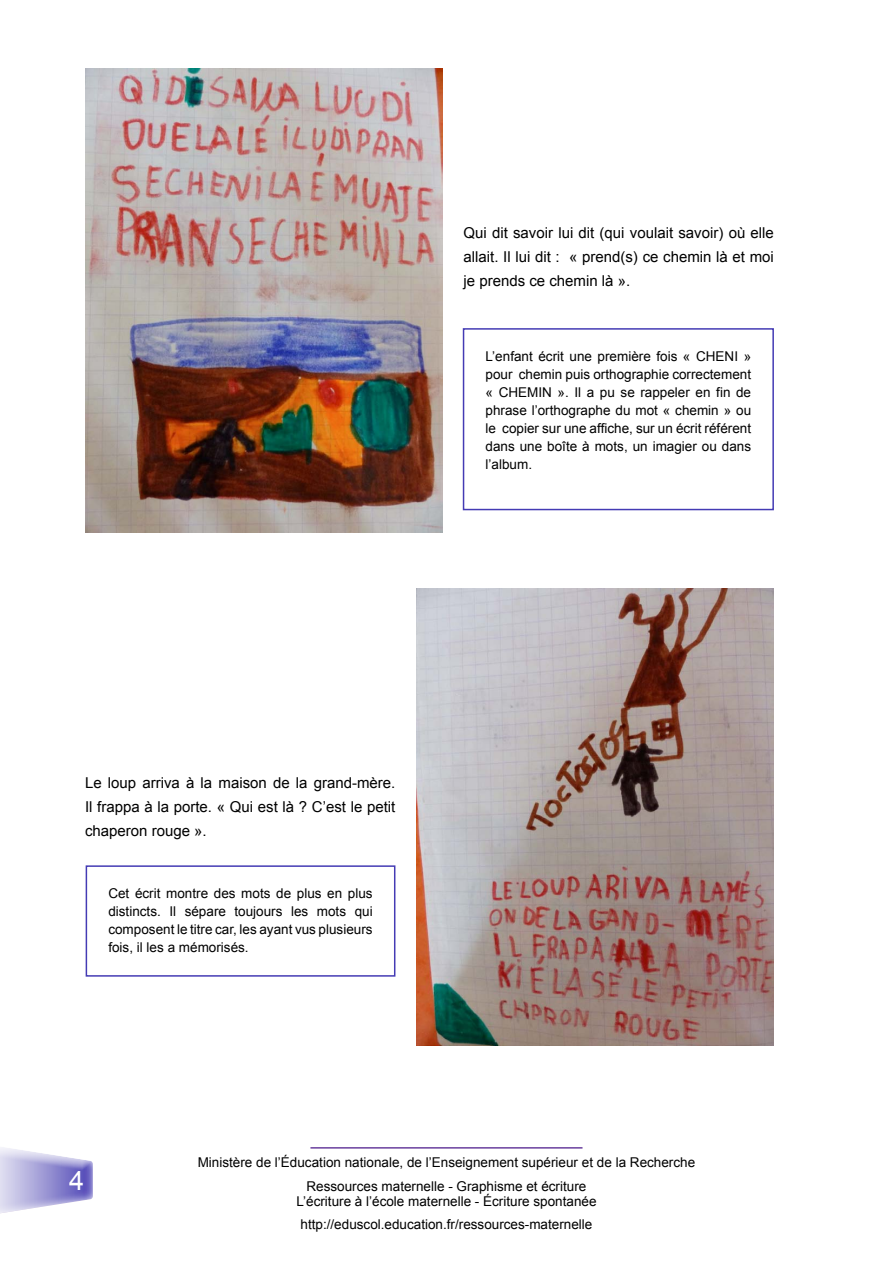
<style>
.page{position:relative;width:893px;height:1263px;background:#fff}
.page>*{position:absolute;margin:0;border:0;box-sizing:border-box;transform-origin:0 0}
.t1{font:27px "Arial";color:#fff}
.t2{font:15px/24px "Arial";color:#000;text-align:justify}
.t3{font:13.5px/18px "Arial";color:#000;text-align:center}
</style>
<div class="page">
<div style="left:0;top:1154px;width:104px;height:63px;background:#6a3f9d;opacity:.75"></div>
<hr style="left:310px;top:1147px;width:272px;height:1px;background:#6a3f9d">
<img style="left:85px;top:68px;width:357px;height:464px">
<div style="left:463px;top:328px;width:311px;height:182px;border:2px solid #443bb4"></div>
<img style="left:417px;top:588px;width:357px;height:458px">
<div style="left:86px;top:865px;width:309px;height:112px;border:2px solid #443bb4"></div>
<p class="t2" style="left:463px;top:221px;width:312px">Qui dit savoir lui dit (qui voulait savoir) où elle allait. Il lui dit : « prend(s) ce chemin là et moi je prends ce chemin là ».</p>
<p class="t3" style="left:486px;top:347px;width:267px;text-align:justify">L’enfant écrit une première fois « CHENI » pour chemin puis orthographie correctement « CHEMIN ». Il a pu se rappeler en fin de phrase l’orthographe du mot « chemin » ou le copier sur une affiche, sur un écrit référent dans une boîte à mots, un imagier ou dans l’album.</p>
<p class="t2" style="left:85px;top:771px;width:312px">Le loup arriva à la maison de la grand-mère.<br>Il frappa à la porte. « Qui est là ? C’est le petit chaperon rouge ».</p>
<p class="t3" style="left:108px;top:884px;width:266px;text-align:justify">Cet écrit montre des mots de plus en plus distincts. Il sépare toujours les mots qui composent le titre car, les ayant vus plusieurs fois, il les a mémorisés.</p>
<h1 class="t1" style="left:69px;top:1162px;width:17px">4</h1>
<p class="t3" style="left:198px;top:1151px;width:499px;line-height:23.5px">Ministère de l’Éducation nationale, de l’Enseignement supérieur et de la Recherche<br>Ressources maternelle - Graphisme et écriture</p>
<p class="t3" style="left:296px;top:1189px;width:302px;line-height:23.5px">L’écriture à l’école maternelle - Écriture spontanée http://eduscol.education.fr/ressources-maternelle</p>
</div>
